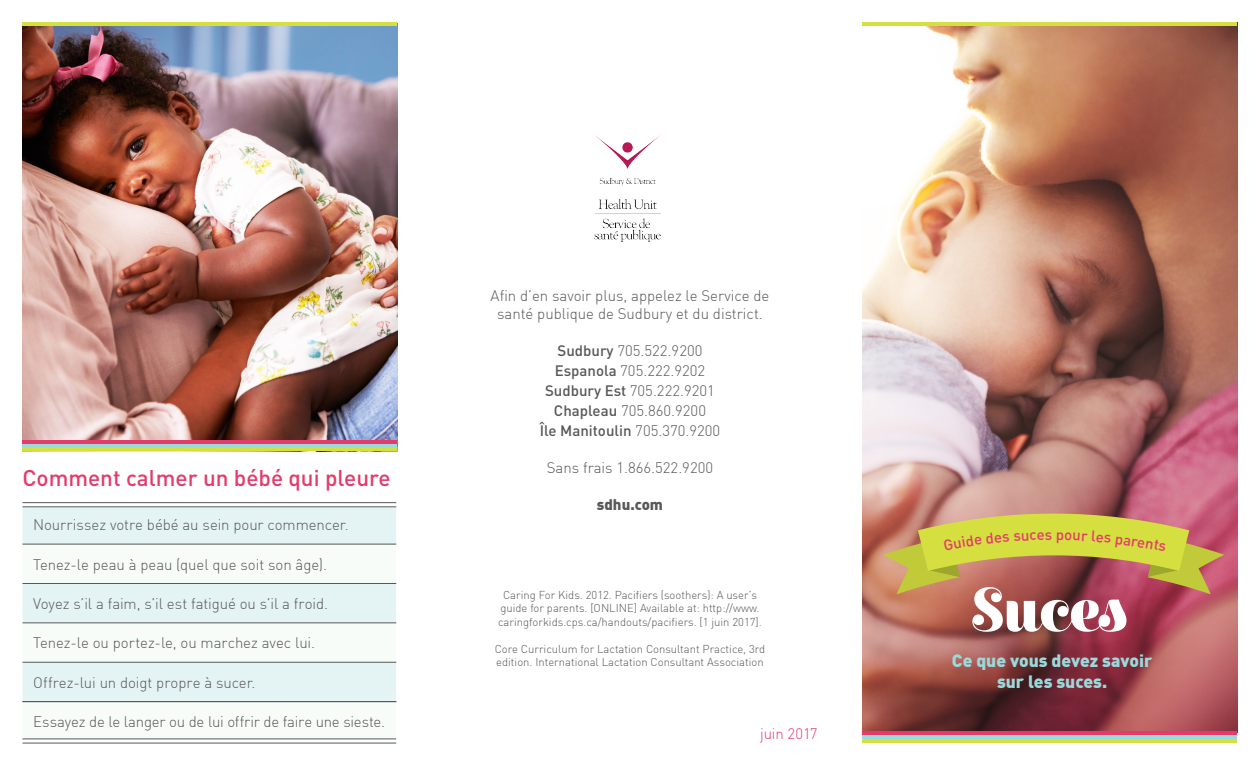
<style>
.page{position:relative;width:1260px;height:765px;background:#fff}
.page>*{position:absolute;margin:0;border:0;box-sizing:border-box;transform-origin:0 0}
.t1{font:60px "Escafina High";letter-spacing:-.005em;color:#fff}
.t2{font:500 22.5px "DINOT";color:#e43b6b}
.t3{font:900 17.5px/21px "DIN Offc";color:#9adadb;text-align:center}
.Body{font:300 15px/18px "DIN Offc";color:#57585a;text-align:center}
.t4{font:500 15px "DINOT";color:#57585a}
.Body-2{font:300 15px "DIN Offc";letter-spacing:-.01em;color:#e43b6b}
.t5{font:900 15px "DIN Offc";color:#57585a}
.t6{font:500 15px "DINOT";color:#e43b6b}
.t7{font:300 11.25px/13.5px "DIN Offc";color:#57585a;text-align:center}
.s1{font-family:"DINOT";font-weight:500}
.s2{font-family:"DIN Offc";font-weight:300}
</style>
<div class="page">
<img style="left:862px;top:26px;width:376px;height:705px">
<img style="left:594px;top:135px;width:67px;height:106px">
<div style="left:22px;top:507px;width:374px;height:37px;background:#e4f4f4"></div>
<svg style="left:22px;top:584px;width:374px;height:117px;fill:#e4f4f4"></svg>
<svg style="left:22px;top:503px;width:374px;height:1px"></svg>
<svg style="left:22px;top:739px;width:374px;height:4px"></svg>
<hr style="left:22px;top:544px;width:374px;height:1px;background:#57585a">
<hr style="left:22px;top:583px;width:374px;height:1px;background:#57585a">
<hr style="left:22px;top:623px;width:374px;height:1px;background:#57585a">
<hr style="left:22px;top:662px;width:374px;height:1px;background:#57585a">
<hr style="left:22px;top:502px;width:374px;height:1px;background:#57585a">
<hr style="left:22px;top:506px;width:374px;height:1px;background:#57585a">
<hr style="left:22px;top:701px;width:374px;height:1px;background:#57585a">
<hr style="left:22px;top:702px;width:374px;height:1px;background:#57585a">
<hr style="left:22px;top:738px;width:374px;height:1px;background:#57585a">
<hr style="left:22px;top:743px;width:374px;height:1px;background:#57585a">
<img style="left:22px;top:26px;width:376px;height:414px">
<hr style="left:22px;top:448px;width:376px;height:3px;background:#d5df3f">
<hr style="left:22px;top:444px;width:376px;height:4px;background:#9adadb">
<hr style="left:22px;top:440px;width:376px;height:4px;background:#e43b6b">
<hr style="left:862px;top:739px;width:376px;height:3px;background:#d5df3f">
<hr style="left:862px;top:735px;width:376px;height:4px;background:#9adadb">
<hr style="left:862px;top:731px;width:376px;height:4px;background:#e43b6b">
<hr style="left:22px;top:22px;width:376px;height:4px;background:#d5df3f">
<hr style="left:862px;top:22px;width:376px;height:4px;background:#d5df3f">
<svg style="left:883px;top:514px;width:341px;height:80px;background:#c39e50"></svg>
<p class="t2" style="left:22px;top:463px;width:370px">Comment calmer un bébé qui pleure</p>
<p class="Body" style="left:33px;top:516px;width:317px">Nourrissez votre bébé au sein pour commencer.</p>
<p class="Body" style="left:33px;top:555px;width:295px">Tenez-le peau à peau (quel que soit son âge).</p>
<p class="Body" style="left:33px;top:595px;width:297px">Voyez s’il a faim, s’il est fatigué ou s’il a froid.</p>
<p class="Body" style="left:33px;top:634px;width:284px">Tenez-le ou portez-le, ou marchez avec lui.</p>
<p class="Body" style="left:33px;top:673px;width:224px">Offrez-lui un doigt propre à sucer.</p>
<p class="Body" style="left:33px;top:713px;width:353px">Essayez de le langer ou de lui offrir de faire une sieste.</p>
<p class="Body" style="left:491px;top:287px;width:280px">Afin d’en savoir plus, appelez le Service de santé publique de Sudbury et du district.</p>
<p class="Body" style="left:558px;top:342px;width:146px"><span class="s1">Sudbury</span> 705.522.9200</p>
<p class="Body" style="left:555px;top:362px;width:152px"><span class="s1">Espanola</span> 705.222.9202</p>
<p class="Body" style="left:545px;top:382px;width:171px"><span class="s1">Sudbury Est</span> 705.222.9201</p>
<p class="Body" style="left:554px;top:402px;width:154px"><span class="s1">Chapleau</span> 705.860.9200</p>
<p class="t4" style="left:540px;top:421px;width:182px">Île Manitoulin <span class="s2">705.370.9200</span></p>
<p class="Body" style="left:547px;top:458px;width:168px">Sans frais 1.866.522.9200</p>
<p class="t5" style="left:597px;top:494px;width:68px">sdhu.com</p>
<p class="t7" style="left:498px;top:588px;width:265px">Caring For Kids. 2012. Pacifiers (soothers): A user’s guide for parents. [ONLINE] Available at: http://www. caringforkids.cps.ca/handouts/pacifiers. [1 juin 2017].</p>
<p class="t7" style="left:495px;top:642px;width:272px;text-align:left">Core Curriculum for Lactation Consultant Practice, 3rd edition. International Lactation Consultant Association</p>
<p class="Body-2" style="left:760px;top:724px;width:59px">juin 2017</p>
<p class="t6" style="left:1045px;top:525px;width:9px">s</p>
<p class="t1" style="left:974px;top:571px;width:158px">Suces</p>
<p class="t3" style="left:952px;top:650px;width:202px">Ce que vous devez savoir sur les suces.</p>
</div>
